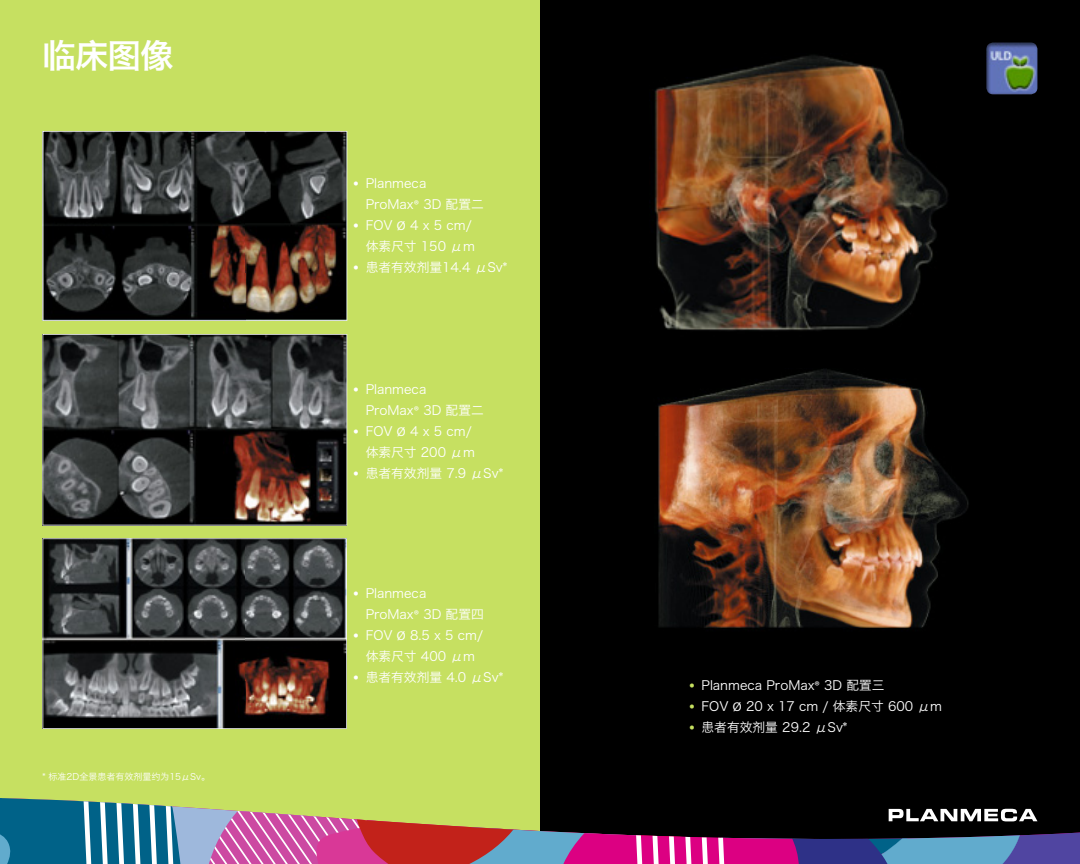
<style>
.page{position:relative;width:1080px;height:864px;background:#fff}
.page>*{position:absolute;margin:0;border:0;box-sizing:border-box;transform-origin:0 0}
.t1{font:33px "Hiragino Sans GB W6 G Bpc EUC H";color:#fff}
.t2{font:12.75px/21px "Hiragino Sans GB W3 G Bpc EUC H";color:#fff}
.t3{font:9px "Hiragino Sans GB W3 G Bpc EUC H";color:#fff}
.s1{font-family:"The Sans";font-weight:600;font-size:15.3px}
.s2{font-family:"Myriad Pro"}
.s3{font-family:"The Sans";font-weight:600;font-size:15.3px;color:#c6e061}
</style>
<div class="page">
<div style="left:0;top:0;width:540px;height:864px;background:#c6e061"></div>
<div style="left:540px;top:0;width:540px;height:864px;background:#000"></div>
<svg style="left:43px;top:334px;width:304px;height:191px;background:#3e3c3b"></svg>
<svg style="left:43px;top:538px;width:304px;height:172px;background:#434141"></svg>
<svg style="left:43px;top:131px;width:304px;height:190px;background:#342f2d"></svg>
<img style="left:654px;top:55px;width:294px;height:276px">
<img style="left:658px;top:369px;width:311px;height:259px">
<img style="left:986px;top:43px;width:51px;height:51px;border-radius:7px">
<svg style="left:0;top:710px;width:1080px;height:154px"></svg>
<h1 class="t1" style="left:43px;top:44px;width:132px">临床图像</h1>
<p class="t3" style="left:43px;top:773px;width:169px">* 标准2D全景患者有效剂量约为15μSv。</p>
<p class="t2" style="left:366px;top:175px;width:120px;text-indent:-13px"><span class="s1">•</span> Planmeca<br>ProMax<span class="s2">®</span> 3D 配置二</p>
<p class="t2" style="left:353px;top:217px;width:123px;text-align:right"><span class="s1">•</span> FOV <span class="s2">Ø</span> 4 x 5 cm/体素尺寸 150 μm</p>
<p class="t2" style="left:353px;top:259px;width:156px"><span class="s1">•</span> 患者有效剂量14.4 μSv*</p>
<p class="t2" style="left:366px;top:381px;width:120px;text-indent:-13px"><span class="s1">•</span> Planmeca<br>ProMax<span class="s2">®</span> 3D 配置二</p>
<p class="t2" style="left:353px;top:423px;width:123px;text-align:right"><span class="s1">•</span> FOV <span class="s2">Ø</span> 4 x 5 cm/体素尺寸 200 μm</p>
<p class="t2" style="left:353px;top:465px;width:152px"><span class="s1">•</span> 患者有效剂量 7.9 μSv*</p>
<p class="t2" style="left:366px;top:584px;width:120px;text-indent:-13px"><span class="s1">•</span> Planmeca<br>ProMax<span class="s2">®</span> 3D 配置四</p>
<p class="t2" style="left:353px;top:626px;width:132px;text-align:center"><span class="s1">•</span> FOV <span class="s2">Ø</span> 8.5 x 5 cm/体素尺寸 400 μm</p>
<p class="t2" style="left:353px;top:668px;width:152px"><span class="s1">•</span> 患者有效剂量 4.0 μSv*</p>
<p class="t2" style="left:689px;top:677px;width:197px"><span class="s3">•</span> Planmeca ProMax<span class="s2">®</span> 3D 配置三</p>
<p class="t2" style="left:689px;top:698px;width:255px"><span class="s3">•</span> FOV <span class="s2">Ø</span> 20 x 17 cm / 体素尺寸 600 μm</p>
<p class="t2" style="left:689px;top:719px;width:160px"><span class="s3">•</span> 患者有效剂量 29.2 μSv*</p>
</div>
